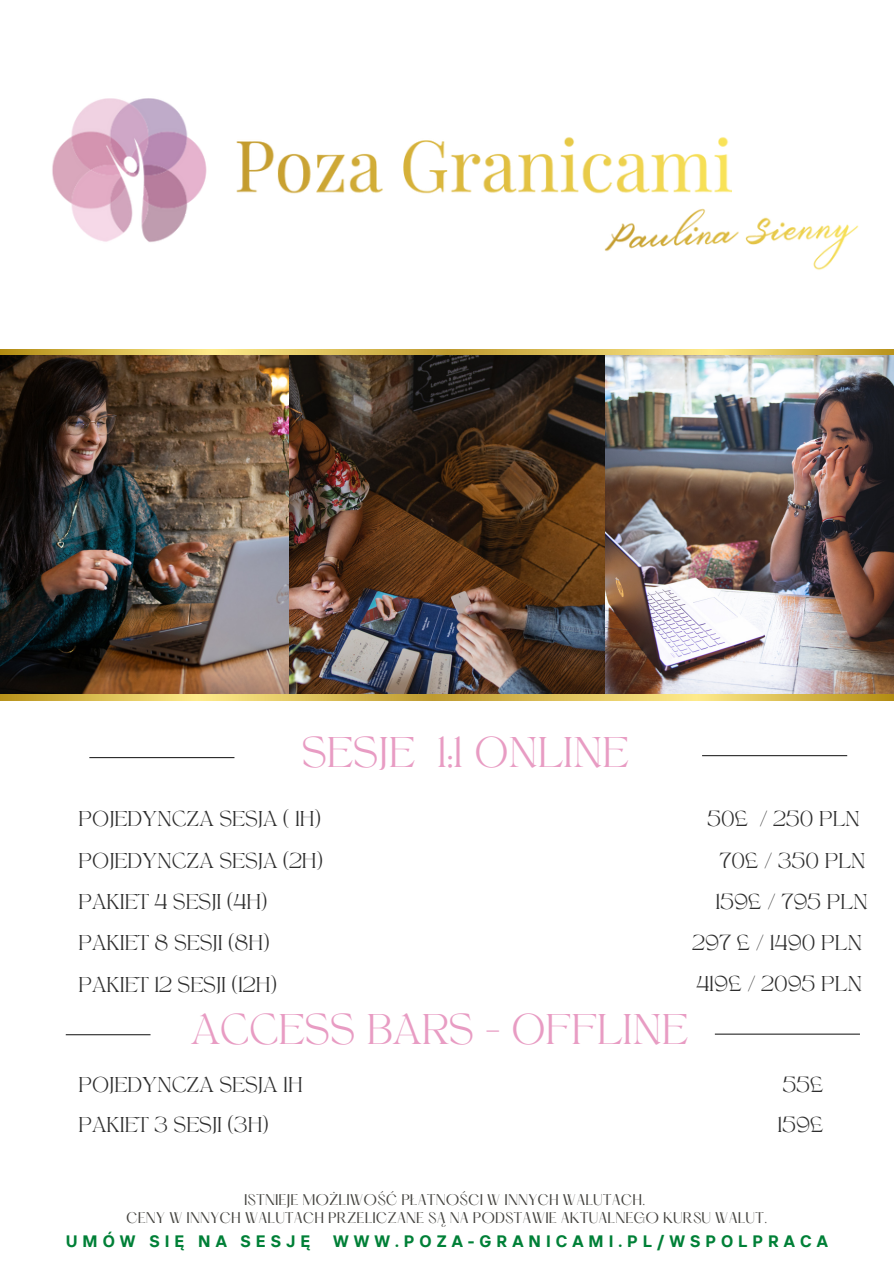
<style>
.page{position:relative;width:894px;height:1264px;background:#fff}
.page>*{position:absolute;margin:0;border:0;box-sizing:border-box;transform-origin:0 0}
.t1{font:30px "TANAEGEAN";color:#e89cc3}
.t2{font:700 16.5px "TT Interphases";letter-spacing:.305em;color:#008037}
.t3{font:15px "TANAEGEAN";color:#2e2e2e}
.t4{font:13.5px "Hatton";color:#44433f}
</style>
<div class="page">
<img style="left:604px;top:355px;width:289px;height:339px">
<hr style="left:66px;top:1034px;width:84px;height:1px;background:#292929">
<hr style="left:714px;top:1033px;width:145px;height:1px;background:#292929">
<hr style="left:89px;top:757px;width:145px;height:1px;background:#292929">
<hr style="left:702px;top:755px;width:145px;height:1px;background:#292929">
<img style="left:0;top:355px;width:289px;height:339px">
<img style="left:289px;top:388px;width:315px;height:306px">
<img style="left:0;top:694px;width:893px;height:6px">
<img style="left:0;top:349px;width:893px;height:6px">
<img style="left:34px;top:98px;width:840px;height:290px">
<p class="t1" style="left:301px;top:735px;width:328px">SESJE 1:1 ONLINE</p>
<p class="t3" style="left:79px;top:810px;width:244px">POJEDYNCZA SESJA ( 1H)</p>
<p class="t3" style="left:79px;top:851px;width:246px">POJEDYNCZA SESJA (2H)</p>
<p class="t3" style="left:79px;top:893px;width:190px">PAKIET 4 SESJI (4H)</p>
<p class="t3" style="left:79px;top:934px;width:192px">PAKIET 8 SESJI (8H)</p>
<p class="t3" style="left:78px;top:975px;width:199px">PAKIET 12 SESJI (12H)</p>
<p class="t3" style="left:707px;top:810px;width:154px">50£ / 250 PLN</p>
<p class="t3" style="left:719px;top:851px;width:147px">70£ / 350 PLN</p>
<p class="t3" style="left:715px;top:893px;width:154px">159£ / 795 PLN</p>
<p class="t3" style="left:692px;top:934px;width:171px">297 £ / 1490 PLN</p>
<p class="t3" style="left:696px;top:975px;width:167px">419£ / 2095 PLN</p>
<p class="t1" style="left:191px;top:1012px;width:498px">ACCESS BARS - OFFLINE</p>
<p class="t3" style="left:78px;top:1076px;width:225px">POJEDYNCZA SESJA 1H</p>
<p class="t3" style="left:782px;top:1076px;width:42px">55£</p>
<p class="t3" style="left:78px;top:1116px;width:191px">PAKIET 3 SESJI (3H)</p>
<p class="t3" style="left:777px;top:1116px;width:48px">159£</p>
<p class="t4" style="left:244px;top:1193px;width:403px">ISTNIEJE MOŻLIWOŚĆ PŁATNOŚCI W INNYCH WALUTACH.</p>
<p class="t4" style="left:126px;top:1211px;width:642px">CENY W INNYCH WALUTACH PRZELICZANE SĄ NA PODSTAWIE AKTUALNEGO KURSU WALUT.</p>
<p class="t2" style="left:66px;top:1230px;width:246px">UMÓW SIĘ NA SESJĘ</p>
<p class="t2" style="left:333px;top:1230px;width:496px">WWW.POZA-GRANICAMI.PL/WSPOLPRACA</p>
</div>
